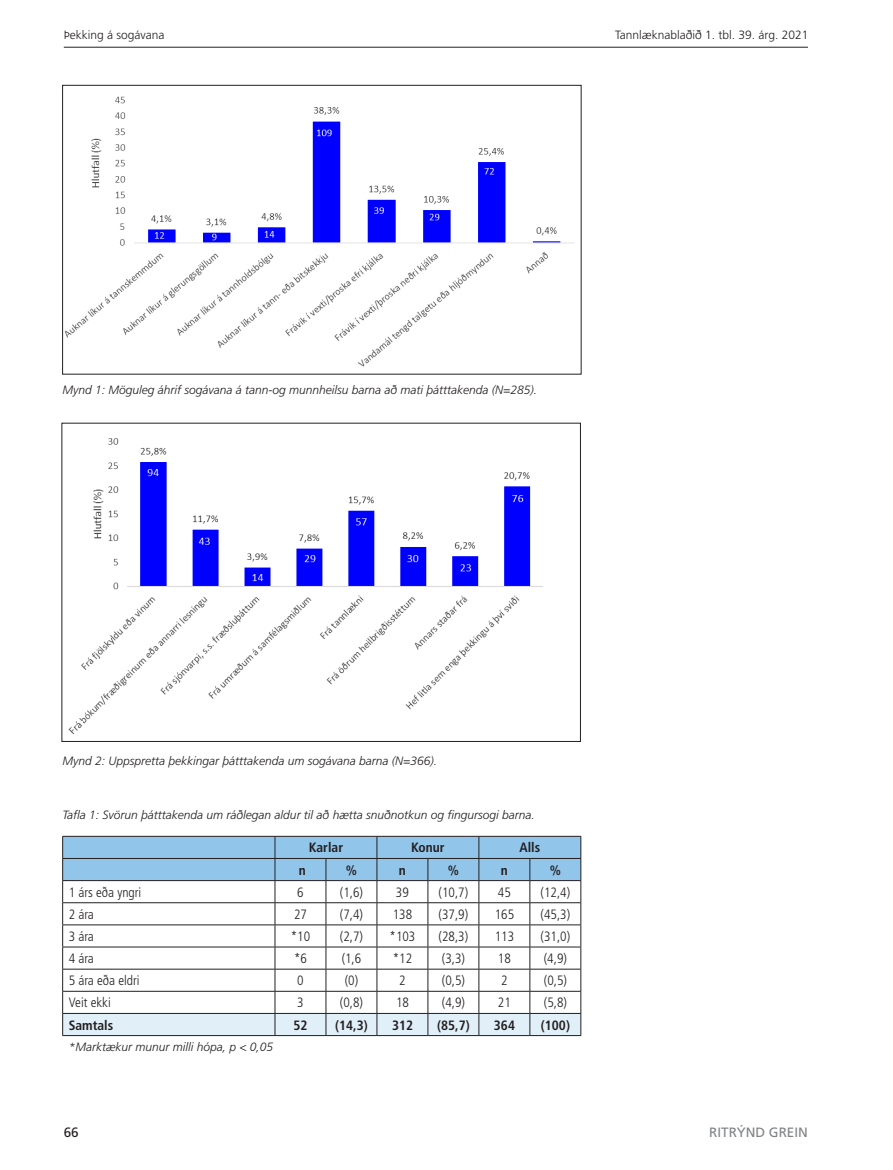
<style>
.page{position:relative;width:893px;height:1170px;background:#fff}
.page>*{position:absolute;margin:0;border:0;box-sizing:border-box;transform-origin:0 0}
.t1{font:300 condensed 13.5px "Frutiger LT Std";color:#231f20}
.t2{font:700 condensed 13.5px "Frutiger LT Std";color:#231f20}
.t3{font:13.5px "Frutiger LT Std";color:#808285}
.t4{font:13.5px "Frutiger LT Std";color:#231f20}
.t5{font:italic 300 12px "Frutiger LT Std";color:#231f20}
.t6{font:300 12px "Frutiger LT Std";color:#231f20}
</style>
<div class="page">
<hr style="left:64px;top:47px;width:744px;height:1px;background:#231f20">
<hr style="left:62px;top:1035px;width:213px;height:1px;background:#231f20">
<hr style="left:275px;top:1035px;width:51px;height:1px;background:#231f20">
<hr style="left:326px;top:1035px;width:51px;height:1px;background:#231f20">
<hr style="left:377px;top:1035px;width:51px;height:1px;background:#231f20">
<hr style="left:428px;top:1035px;width:51px;height:1px;background:#231f20">
<hr style="left:479px;top:1035px;width:51px;height:1px;background:#231f20">
<svg style="left:62px;top:836px;width:520px;height:199px"></svg>
<hr style="left:530px;top:1035px;width:51px;height:1px;background:#231f20">
<img style="left:64px;top:96px;width:510px;height:271px">
<div style="left:62px;top:85px;width:519px;height:289px;border:1px solid #231f20"></div>
<img style="left:79px;top:438px;width:464px;height:286px">
<img style="left:68px;top:721px;width:14px;height:14px">
<p class="t6" style="left:64px;top:28px;width:102px">Þekking á sogávana</p>
<p class="t6" style="left:615px;top:28px;width:195px">Tannlæknablaðið 1. tbl. 39. árg. 2021</p>
<p class="t5" style="left:62px;top:383px;width:476px">Mynd 1: Möguleg áhrif sogávana á tann-og munnheilsu barna að mati þátttakenda (N=285).</p>
<p class="t5" style="left:62px;top:753px;width:376px">Mynd 2: Uppspretta þekkingar þátttakenda um sogávana barna (N=366).</p>
<p class="t5" style="left:62px;top:807px;width:474px">Tafla 1: Svörun þátttakenda um ráðlegan aldur til að hætta snuðnotkun og fingursogi barna.</p>
<p class="t2" style="left:309px;top:839px;width:36px">Karlar</p>
<p class="t2" style="left:411px;top:839px;width:35px">Konur</p>
<p class="t2" style="left:519px;top:839px;width:22px">Alls</p>
<p class="t2" style="left:299px;top:861px;width:9px">n</p>
<p class="t2" style="left:346px;top:861px;width:13px">%</p>
<p class="t2" style="left:399px;top:861px;width:9px">n</p>
<p class="t2" style="left:448px;top:861px;width:13px">%</p>
<p class="t2" style="left:501px;top:861px;width:9px">n</p>
<p class="t2" style="left:550px;top:861px;width:13px">%</p>
<p class="t1" style="left:69px;top:884px;width:74px">1 árs eða yngri</p>
<p class="t1" style="left:297px;top:884px;width:8px">6</p>
<p class="t1" style="left:340px;top:884px;width:25px">(1,6)</p>
<p class="t1" style="left:396px;top:884px;width:14px">39</p>
<p class="t1" style="left:439px;top:884px;width:31px">(10,7)</p>
<p class="t1" style="left:498px;top:884px;width:14px">45</p>
<p class="t1" style="left:541px;top:884px;width:31px">(12,4)</p>
<p class="t1" style="left:69px;top:906px;width:27px">2 ára</p>
<p class="t1" style="left:294px;top:906px;width:14px">27</p>
<p class="t1" style="left:340px;top:906px;width:25px">(7,4)</p>
<p class="t1" style="left:393px;top:906px;width:21px">138</p>
<p class="t1" style="left:439px;top:906px;width:31px">(37,9)</p>
<p class="t1" style="left:495px;top:906px;width:21px">165</p>
<p class="t1" style="left:541px;top:906px;width:31px">(45,3)</p>
<p class="t1" style="left:69px;top:928px;width:27px">3 ára</p>
<p class="t1" style="left:291px;top:928px;width:21px">*10</p>
<p class="t1" style="left:340px;top:928px;width:25px">(2,7)</p>
<p class="t1" style="left:389px;top:928px;width:27px">*103</p>
<p class="t1" style="left:439px;top:928px;width:31px">(28,3)</p>
<p class="t1" style="left:495px;top:928px;width:21px">113</p>
<p class="t1" style="left:541px;top:928px;width:31px">(31,0)</p>
<p class="t1" style="left:69px;top:950px;width:27px">4 ára</p>
<p class="t1" style="left:294px;top:950px;width:14px">*6</p>
<p class="t1" style="left:342px;top:950px;width:21px">(1,6</p>
<p class="t1" style="left:393px;top:950px;width:21px">*12</p>
<p class="t1" style="left:442px;top:950px;width:25px">(3,3)</p>
<p class="t1" style="left:498px;top:950px;width:14px">18</p>
<p class="t1" style="left:544px;top:950px;width:25px">(4,9)</p>
<p class="t1" style="left:69px;top:972px;width:72px">5 ára eða eldri</p>
<p class="t1" style="left:297px;top:972px;width:8px">0</p>
<p class="t1" style="left:345px;top:972px;width:15px">(0)</p>
<p class="t1" style="left:399px;top:972px;width:8px">2</p>
<p class="t1" style="left:442px;top:972px;width:25px">(0,5)</p>
<p class="t1" style="left:501px;top:972px;width:8px">2</p>
<p class="t1" style="left:544px;top:972px;width:25px">(0,5)</p>
<p class="t1" style="left:69px;top:995px;width:44px">Veit ekki</p>
<p class="t1" style="left:297px;top:995px;width:8px">3</p>
<p class="t1" style="left:340px;top:995px;width:25px">(0,8)</p>
<p class="t1" style="left:396px;top:995px;width:14px">18</p>
<p class="t1" style="left:442px;top:995px;width:25px">(4,9)</p>
<p class="t1" style="left:498px;top:995px;width:14px">21</p>
<p class="t1" style="left:544px;top:995px;width:25px">(5,8)</p>
<p class="t2" style="left:69px;top:1016px;width:46px">Samtals</p>
<p class="t2" style="left:294px;top:1016px;width:16px">52</p>
<p class="t2" style="left:335px;top:1016px;width:34px">(14,3)</p>
<p class="t2" style="left:392px;top:1016px;width:23px">312</p>
<p class="t2" style="left:437px;top:1016px;width:34px">(85,7)</p>
<p class="t2" style="left:494px;top:1016px;width:23px">364</p>
<p class="t2" style="left:541px;top:1016px;width:31px">(100)</p>
<p class="t5" style="left:69px;top:1039px;width:206px">*Marktækur munur milli hópa, p &lt; 0,05</p>
<p class="t4" style="left:64px;top:1124px;width:17px">66</p>
<p class="t3" style="left:709px;top:1124px;width:100px">RITRÝND GREIN</p>
</div>
